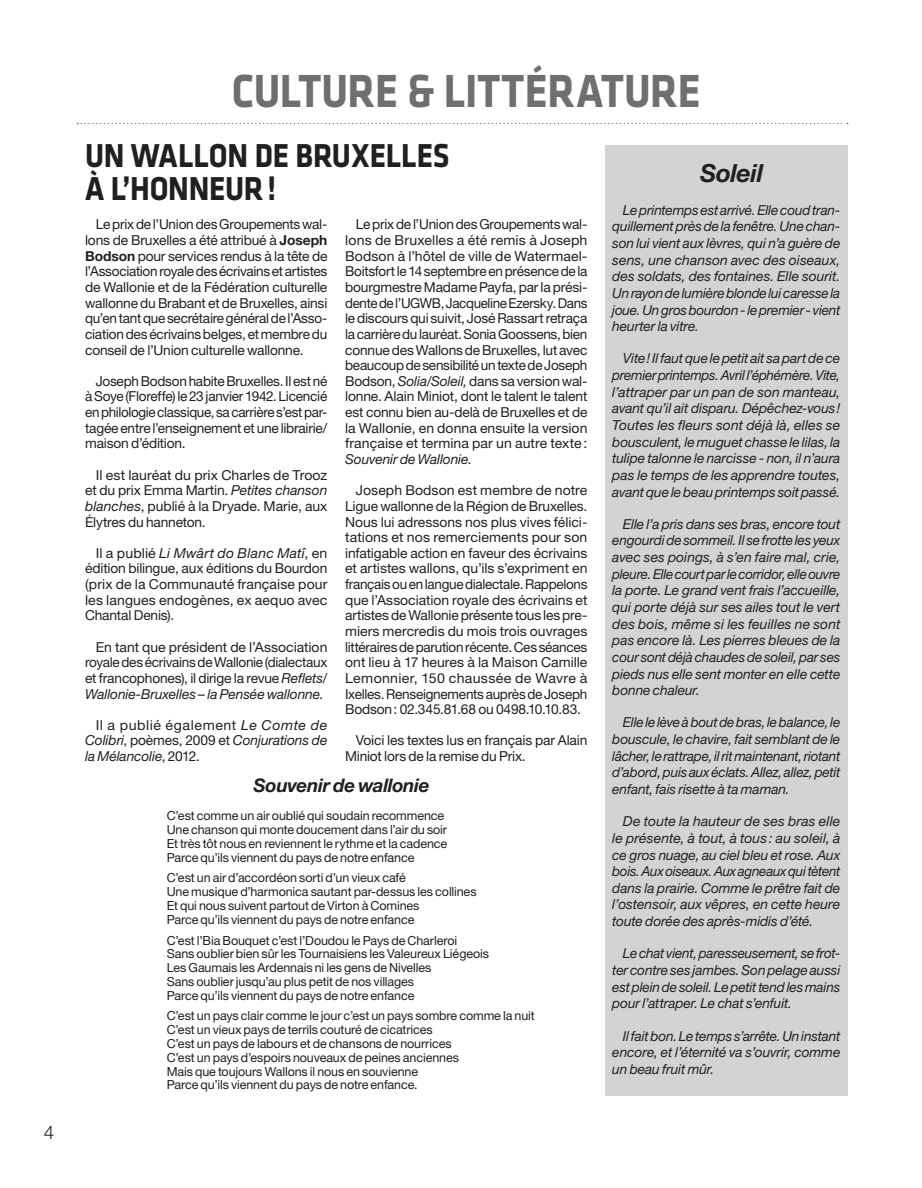
<style>
.page{position:relative;width:922px;height:1188px;background:#fff}
.page>*{position:absolute;margin:0;border:0;box-sizing:border-box;transform-origin:0 0}
.t1{font:700 48.12px "Klavika";letter-spacing:-.005em;color:#6d6f71;scale:.89 1}
.t2{font:700 34.38px/32.5px "Klavika";letter-spacing:-.01em;color:#231f20;scale:.89 1}
.t3{font:italic 700 25px "Helvetica Neue LT Std";letter-spacing:-.02em;color:#231f20}
.t4{font:italic 700 18.75px "Helvetica Neue LT Std";letter-spacing:-.015em;color:#231f20}
.t5{font:300 18.75px "Helvetica Neue LT Std";color:#231f20}
.t6{font:13.75px/15.6px "Helvetica Neue LT Std";letter-spacing:-.01em;color:#231f20;text-align:justify}
.t7{font:italic 13.75px/16.6px "Helvetica Neue LT Std";letter-spacing:-.01em;color:#231f20;text-align:justify}
.t8{font:12.5px/13.8px "Helvetica Neue LT Std";letter-spacing:-.01em;color:#231f20}
.s1{font-weight:700}
.s2{font-style:italic}
.s3{font-style:normal}
</style>
<div class="page">
<svg style="left:77px;top:123px;width:770px;height:1px"></svg>
<div style="left:605px;top:145px;width:242px;height:950px;background:#d1d3d4"></div>
<h3 class="t5" style="left:44px;top:1120px;width:12px">4</h3>
<h1 class="t1" style="left:232px;top:64px;width:528px">CULTURE &amp; LITTéRATURE</h1>
<h2 class="t2" style="left:85px;top:140px;width:411px">UN WALLON DE BRUXELLES<br>À L’HONNEUR!</h2>
<p class="t6" style="left:85px;top:216px;width:244px;text-indent:11px">Le prix de l’Union des Groupements wal&shy;lons de Bruxelles a été attribué à <span class="s1">Joseph Bodson</span> pour services rendus à la tête de l’Association royale des écrivains et artistes de Wallonie et de la Fédération culturelle wallonne du Brabant et de Bruxelles, ainsi qu’en tant que secrétaire général de l’Asso&shy;ciation des écrivains belges, et membre du conseil de l’Union culturelle wallonne.</p>
<p class="t6" style="left:85px;top:373px;width:244px;text-indent:11px">Joseph Bodsonhabite Bruxelles. Il est né à Soye (Floreffe) le 23 janvier 1942. Licencié en philologie classique, sa carrière s’est par&shy;tagée entre l’enseignement et une librairie/ maison d’édition.</p>
<p class="t6" style="left:85px;top:466px;width:244px;text-indent:11px">Il est lauréat du prix Charles de Trooz et du prix Emma Martin. <span class="s2">Petites chanson blanches</span>, publié à la Dryade. Marie, aux Élytres du hanneton.</p>
<p class="t6" style="left:85px;top:544px;width:244px;text-indent:11px">Il a publié <span class="s2">Li Mwârt do Blanc Matî</span>, en édition bilingue, aux éditions du Bourdon (prix de la Communauté française pour les langues endogènes, ex aequo avec Chantal Denis).</p>
<p class="t6" style="left:85px;top:638px;width:244px;text-indent:11px">En tant que président de l’Association royale des écrivains de Wallonie (dialectaux et francophones), il dirige la revue <span class="s2">Reflets/ Wallonie-Bruxelles – la Pensée wallonne.</span></p>
<p class="t7" style="left:85px;top:716px;width:244px;line-height:15.6px;text-indent:11px"><span class="s3">Il a publié également</span> Le Comte de Colibri<span class="s3">, poèmes, 2009 et</span> Conjurations de la Mélancolie<span class="s3">, 2012.</span></p>
<p class="t6" style="left:345px;top:216px;width:244px;text-indent:11px">Le prix de l’Union des Groupements wal&shy;lons de Bruxelles a été remis à Joseph Bodson à l’hôtel de ville de Watermael-Boitsfort le 14 septembre en présence de la bourgmestre Madame Payfa, par la prési&shy;dente de l’UGWB, Jacqueline Ezersky. Dans le discours qui suivit, José Rassart retraça la carrière du lauréat. Sonia Goossens, bien connue des Wallons de Bruxelles, lut avec beaucoup de sensibilité un texte de Joseph Bodson, <span class="s2">Solia/Soleil,</span> dans sa version wal&shy;lonne. Alain Miniot, dont le talent le talent est connu bien au-delà de Bruxelles et de la Wallonie, en donna ensuite la version française et termina par un autre texte :</p>
<p class="t7" style="left:345px;top:450px;width:128px">Souvenir de Wallonie.</p>
<p class="t6" style="left:345px;top:482px;width:244px;text-indent:11px">Joseph Bodson est membre de notre Ligue wallonne de la Région de Bruxelles.<br>Nous lui adressons nos plus vives félici&shy;tations et nos remerciements pour son infatigable action en faveur des écrivains et artistes wallons, qu’ils s’expriment en français ou en langue dialectale. Rappelons que l’Association royale des écrivains et artistes de Wallonie présente tous les pre&shy;miers mercredis du mois trois ouvrages littéraires de parution récente. Ces séances ont lieu à 17 heures à la Maison Camille Lemonnier, 150 chaussée de Wavre à Ixelles. Renseignements auprès de Joseph Bodson: 02.345.81.68 ou 0498.10.10.83.</p>
<p class="t6" style="left:345px;top:732px;width:244px;text-indent:11px">Voici les textes lus en français par Alain<br>Miniot lors de la remise du Prix.</p>
<h3 class="t4" style="left:253px;top:773px;width:177px">Souvenir de wallonie</h3>
<p class="t8" style="left:167px;top:808px;width:282px">C’est comme un air oublié qui soudain recommence Une chanson qui monte doucement dans l’air du soir Et très tôt nous en reviennent le rythme et la cadence Parce qu’ils viennent du pays de notre enfance</p>
<p class="t8" style="left:167px;top:870px;width:311px">C’est un air d’accordéon sorti d’un vieux café<br>Une musique d’harmonica sautant par-dessus les collines Et qui nous suivent partout de Virton à Comines<br>Parce qu’ils viennent du pays de notre enfance</p>
<p class="t8" style="left:167px;top:932px;width:324px">C’est l’Bia Bouquet c’est l’Doudou le Pays de Charleroi<br>Sans oublier bien sûr les Tournaisiens les Valeureux Liégeois Les Gaumais les Ardennais ni les gens de Nivelles<br>Sans oublier jusqu’au plus petit de nos villages<br>Parce qu’ils viennent du pays de notre enfance</p>
<p class="t8" style="left:167px;top:1008px;width:369px">C’est un pays clair comme le jour c’est un pays sombre comme la nuit C’est un vieux pays de terrils couturé de cicatrices<br>C’est un pays de labours et de chansons de nourrices<br>C’est un pays d’espoirs nouveaux de peines anciennes<br>Mais que toujours Wallons il nous en souvienne<br>Parce qu’ils viennent du pays de notre enfance.</p>
<h3 class="t3" style="left:700px;top:158px;width:64px">Soleil</h3>
<p class="t7" style="left:612px;top:201px;width:229px;text-indent:11px">Le printemps est arrivé. Elle coud tran&shy;quillement près de la fenêtre. Une chan&shy;son lui vient aux lèvres, qui n’a guère de sens, une chanson avec des oiseaux, des soldats, des fontaines. Elle sourit.<br>Un rayon de lumière blonde lui caresse la joue. Un gros bourdon - le premier - vient heurter la vitre.</p>
<p class="t7" style="left:612px;top:350px;width:229px;text-indent:11px">Vite! Il faut que le petit ait sa part de ce premier printemps. Avril l’éphémère. Vite, l’attraper par un pan de son manteau, avant qu’il ait disparu. Dépêchez-vous!<br>Toutes les fleurs sont déjà là, elles se bousculent, le muguet chasse le lilas, la tulipe talonne le narcisse - non, il n’aura pas le temps de les apprendre toutes, avant que le beau printemps soit passé.</p>
<p class="t7" style="left:612px;top:515px;width:229px;text-indent:11px">Elle l’a pris dans ses bras, encore tout engourdi de sommeil. Il se frotte les yeux avec ses poings, à s’en faire mal, crie, pleure. Elle court par le corridor, elle ouvre la porte. Le grand vent frais l’accueille, qui porte déjà sur ses ailes tout le vert des bois, même si les feuilles ne sont pas encore là. Les pierres bleues de la cour sont déjà chaudes de soleil, par ses pieds nus elle sent monter en elle cette bonne chaleur.</p>
<p class="t7" style="left:612px;top:713px;width:230px;text-indent:11px">Elle le lève à bout de bras, le balance, le bouscule, le chavire, fait semblant de le lâcher, le rattrape, il rit maintenant, riotant d’abord, puis aux éclats. Allez, allez, petit enfant, fais risette à ta maman.</p>
<p class="t7" style="left:612px;top:812px;width:229px;text-indent:11px">De toute la hauteur de ses bras elle le présente, à tout, à tous : au soleil, à ce gros nuage, au ciel bleu et rose. Aux bois. Aux oiseaux. Aux agneaux qui tètent dans la prairie. Comme le prêtre fait de l’ostensoir, aux vêpres, en cette heure toute dorée des après-midis d’été.</p>
<p class="t7" style="left:612px;top:944px;width:229px;text-indent:11px">Le chat vient, paresseusement, se frot&shy;ter contre ses jambes. Son pelage aussi est plein de soleil. Le petit tend les mains pour l’attraper. Le chat s’enfuit.</p>
<p class="t7" style="left:612px;top:1026px;width:229px;text-indent:11px">Il fait bon. Le temps s’arrête. Un instant encore, et l’éternité va s’ouvrir, comme un beau fruit mûr.</p>
</div>
